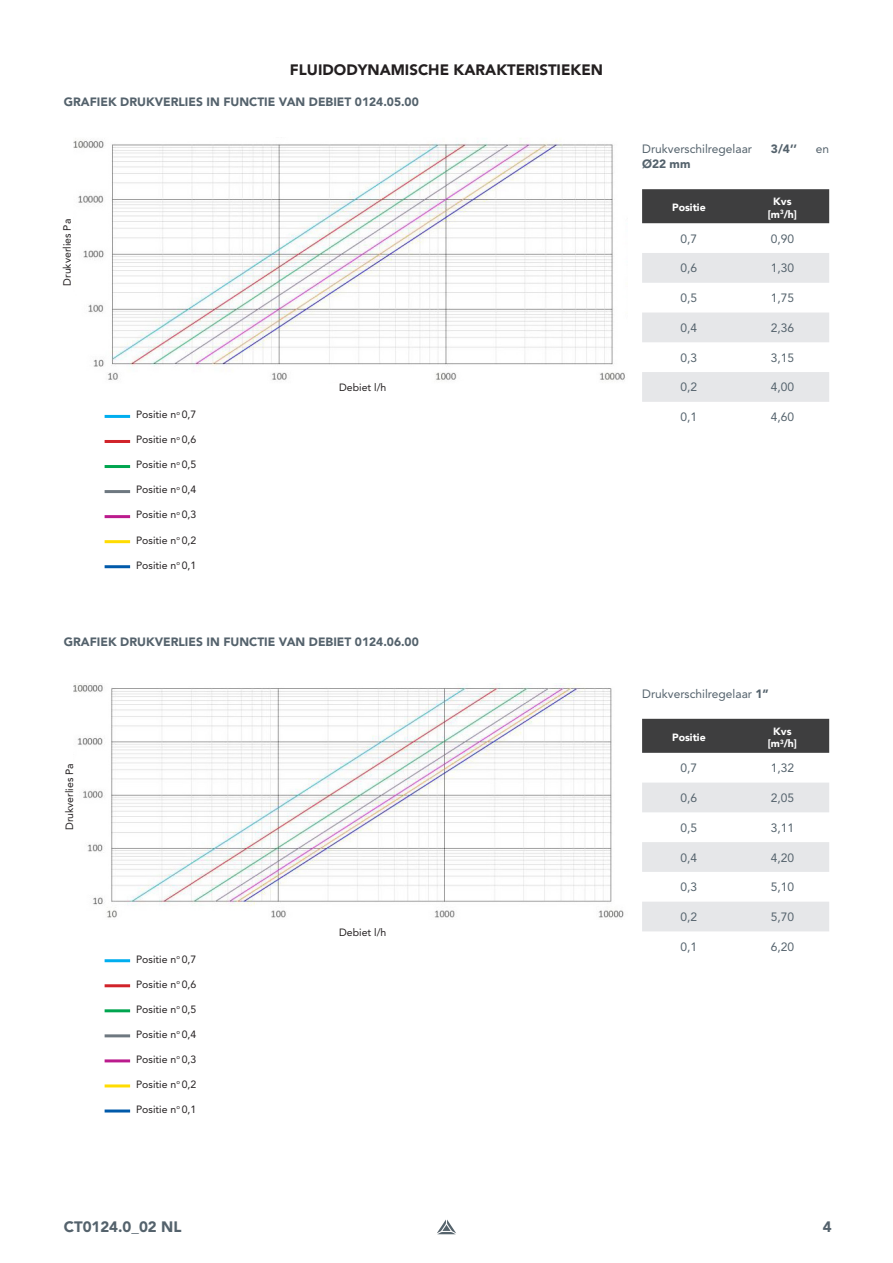
<style>
.page{position:relative;width:893px;height:1263px;background:#fff}
.page>*{position:absolute;margin:0;border:0;box-sizing:border-box;transform-origin:0 0}
.t1{font:900 15px "Avenir LT Pro";color:#231f20}
.t2{font:900 15px "Avenir LT Pro";color:#54626c}
.t3{font:12px "Avenir LT Pro";color:#54626c}
.t4{font:900 12px "Avenir LT Pro";color:#54626c}
.t5{font:10.5px "Avenir LT Pro";color:#231f20}
.t6{font:900 10.5px "Avenir";color:#fff}
.s1{font-weight:900}
</style>
<div class="page">
<svg style="left:437px;top:1219px;width:19px;height:15px"></svg>
<img style="left:73px;top:138px;width:552px;height:243px">
<img style="left:73px;top:683px;width:551px;height:235px">
<div style="left:642px;top:189px;width:187px;height:34px;background:#3e3e3f"></div>
<svg style="left:642px;top:253px;width:187px;height:149px"></svg>
<div style="left:642px;top:719px;width:187px;height:34px;background:#3e3e3f"></div>
<svg style="left:642px;top:782px;width:187px;height:149px"></svg>
<hr style="left:105px;top:415px;width:25px;height:3px;background:#00aeef">
<hr style="left:105px;top:959px;width:25px;height:3px;background:#00aeef">
<hr style="left:105px;top:440px;width:25px;height:3px;background:#d1232a">
<hr style="left:105px;top:984px;width:25px;height:3px;background:#d1232a">
<hr style="left:105px;top:465px;width:25px;height:3px;background:#00a54f">
<hr style="left:105px;top:1009px;width:25px;height:3px;background:#00a54f">
<hr style="left:105px;top:490px;width:25px;height:3px;background:#6e7880">
<hr style="left:105px;top:1034px;width:25px;height:3px;background:#6e7880">
<hr style="left:105px;top:515px;width:25px;height:3px;background:#bb1b8d">
<hr style="left:105px;top:1059px;width:25px;height:3px;background:#bb1b8d">
<hr style="left:105px;top:540px;width:25px;height:3px;background:#ffdc01">
<hr style="left:105px;top:1084px;width:25px;height:3px;background:#ffdc01">
<hr style="left:105px;top:565px;width:25px;height:3px;background:#015aaa">
<hr style="left:105px;top:1109px;width:25px;height:3px;background:#015aaa">
<p class="t1" style="left:290px;top:61px;width:315px">FLUIDODYNAMISCHE KARAKTERISTIEKEN</p>
<p class="t4" style="left:64px;top:95px;width:357px">GRAFIEK DRUKVERLIES IN FUNCTIE VAN DEBIET 0124.05.00</p>
<p class="t5" style="left:61px;top:286px;width:69px;rotate:-90deg">Drukverlies Pa</p>
<p class="t5" style="left:136px;top:408px;width:62px">Positie n<sup>o</sup> 0,7</p>
<p class="t5" style="left:136px;top:433px;width:62px">Positie n<sup>o</sup> 0,6</p>
<p class="t5" style="left:136px;top:458px;width:62px">Positie n<sup>o</sup> 0,5</p>
<p class="t5" style="left:136px;top:483px;width:62px">Positie n<sup>o</sup> 0,4</p>
<p class="t5" style="left:136px;top:508px;width:62px">Positie n<sup>o</sup> 0,3</p>
<p class="t5" style="left:136px;top:533px;width:62px">Positie n<sup>o</sup> 0,2</p>
<p class="t5" style="left:136px;top:558px;width:62px">Positie n<sup>o</sup> 0,1</p>
<p class="t5" style="left:339px;top:381px;width:49px">Debiet l/h</p>
<p class="t4" style="left:64px;top:635px;width:357px">GRAFIEK DRUKVERLIES IN FUNCTIE VAN DEBIET 0124.06.00</p>
<p class="t5" style="left:63px;top:830px;width:69px;rotate:-90deg">Drukverlies Pa</p>
<p class="t5" style="left:136px;top:952px;width:62px">Positie n<sup>o</sup> 0,7</p>
<p class="t5" style="left:136px;top:977px;width:62px">Positie n<sup>o</sup> 0,6</p>
<p class="t5" style="left:136px;top:1002px;width:62px">Positie n<sup>o</sup> 0,5</p>
<p class="t5" style="left:136px;top:1028px;width:62px">Positie n<sup>o</sup> 0,4</p>
<p class="t5" style="left:136px;top:1053px;width:62px">Positie n<sup>o</sup> 0,3</p>
<p class="t5" style="left:136px;top:1078px;width:62px">Positie n<sup>o</sup> 0,2</p>
<p class="t5" style="left:136px;top:1103px;width:62px">Positie n<sup>o</sup> 0,1</p>
<p class="t5" style="left:339px;top:925px;width:49px">Debiet l/h</p>
<p class="t3" style="left:642px;top:142px;width:112px">Drukverschilregelaar</p>
<p class="t4" style="left:771px;top:142px;width:28px">3/4’’</p>
<p class="t3" style="left:816px;top:142px;width:15px">en</p>
<p class="t4" style="left:642px;top:156px;width:50px">Ø22 mm</p>
<p class="t6" style="left:672px;top:199px;width:35px">Positie</p>
<p class="t6" style="left:773px;top:192px;width:20px">Kvs</p>
<p class="t6" style="left:768px;top:205px;width:31px">[m<sup>3</sup>/h]</p>
<p class="t3" style="left:680px;top:231px;width:18px">0,7</p>
<p class="t3" style="left:771px;top:231px;width:25px">0,90</p>
<p class="t3" style="left:680px;top:261px;width:18px">0,6</p>
<p class="t3" style="left:771px;top:261px;width:25px">1,30</p>
<p class="t3" style="left:680px;top:291px;width:18px">0,5</p>
<p class="t3" style="left:771px;top:291px;width:25px">1,75</p>
<p class="t3" style="left:680px;top:320px;width:18px">0,4</p>
<p class="t3" style="left:771px;top:320px;width:25px">2,36</p>
<p class="t3" style="left:680px;top:350px;width:18px">0,3</p>
<p class="t3" style="left:771px;top:350px;width:25px">3,15</p>
<p class="t3" style="left:680px;top:380px;width:18px">0,2</p>
<p class="t3" style="left:771px;top:380px;width:25px">4,00</p>
<p class="t3" style="left:680px;top:410px;width:18px">0,1</p>
<p class="t3" style="left:771px;top:410px;width:25px">4,60</p>
<p class="t3" style="left:642px;top:686px;width:128px">Drukverschilregelaar <span class="s1">1”</span></p>
<p class="t6" style="left:672px;top:728px;width:35px">Positie</p>
<p class="t6" style="left:773px;top:722px;width:20px">Kvs</p>
<p class="t6" style="left:768px;top:735px;width:31px">[m<sup>3</sup>/h]</p>
<p class="t3" style="left:680px;top:761px;width:18px">0,7</p>
<p class="t3" style="left:771px;top:761px;width:25px">1,32</p>
<p class="t3" style="left:680px;top:790px;width:18px">0,6</p>
<p class="t3" style="left:771px;top:790px;width:25px">2,05</p>
<p class="t3" style="left:680px;top:820px;width:18px">0,5</p>
<p class="t3" style="left:771px;top:820px;width:25px">3,11</p>
<p class="t3" style="left:680px;top:850px;width:18px">0,4</p>
<p class="t3" style="left:771px;top:850px;width:25px">4,20</p>
<p class="t3" style="left:680px;top:880px;width:18px">0,3</p>
<p class="t3" style="left:771px;top:880px;width:25px">5,10</p>
<p class="t3" style="left:680px;top:909px;width:18px">0,2</p>
<p class="t3" style="left:771px;top:909px;width:25px">5,70</p>
<p class="t3" style="left:680px;top:939px;width:18px">0,1</p>
<p class="t3" style="left:771px;top:939px;width:25px">6,20</p>
<h1 class="t2" style="left:64px;top:1218px;width:119px">CT0124.0_02 NL</h1>
<h1 class="t2" style="left:823px;top:1218px;width:10px">4</h1>
</div>
